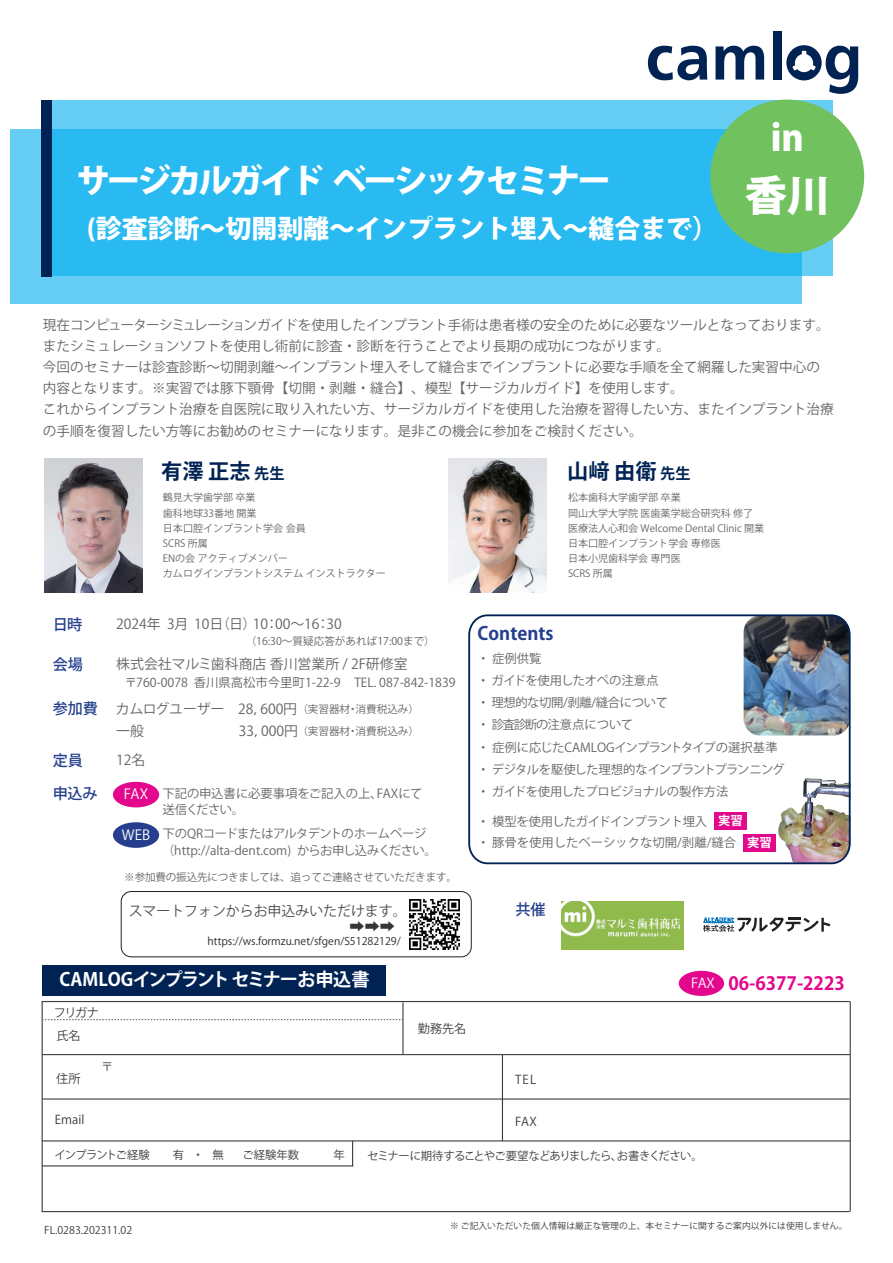
<style>
.page{position:relative;width:893px;height:1263px;background:#fff}
.page>*{position:absolute;margin:0;border:0;box-sizing:border-box;transform-origin:0 0}
.t1{font:800 42.45px "Koz Go Pr 6 N";color:#fff}
.t2{font:800 36.3px "Koz Go Pr 6 N";color:#fff}
.t3{font:800 33.3px "Koz Go Pro";letter-spacing:-.09em;color:#fff}
.t4{font:800 25.8px "Koz Go Pro";color:#fff}
.t5{font:700 21.15px "Koz Go Pr 6 N";color:#002354}
.t6{font:700 18.15px "Koz Go Pr 6 N";letter-spacing:-.03em;color:#fff}
.t7{font:700 18.15px "Koz Go Pro";color:#e2078c}
.t8{font:700 18.15px "Koz Go Pr 6 N";color:#253f8e}
.t9{font:500 15.15px "Koz Go Pr 6 N";color:#253f8e}
.t10{font:13.95px/21.6px "Koz Go Pro";color:#656568}
.t11{font:13.95px "Koz Go Pro";color:#4b4c4d}
.t12{font:13.95px "Koz Go Pro";color:#fff}
.t13{font:13.65px/21.1px "Koz Go Pr 6 N";color:#656568}
.t14{font:13.65px "Koz Go Pro";color:#fff}
.t15{font:12.3px/16.6px "Koz Go Pro";letter-spacing:-.02em;color:#656568}
.t16{font:12.3px/15.9px "Koz Go Pro";color:#656568}
.t17{font:12.3px "Koz Go Pro";letter-spacing:-.05em;color:#656568}
.t18{font:12.3px "Koz Go Pro";letter-spacing:-.04em;color:#656568}
.t19{font:700 12.3px "Koz Go Pro";color:#fff}
.t20{font:12.15px/23.1px "Koz Go Pro";color:#3e3e3f}
.t21{font:300 12.15px "Koz Go Pro";color:#3e3e3f}
.t22{font:11.4px "Koz Go Pro";letter-spacing:-.055em;color:#3e3e3f}
.t23{font:11.4px "Koz Go Pro";letter-spacing:-.085em;color:#3e3e3f}
.t24{font:10.65px "Koz Go Pro";color:#656568}
.t25{font:10.65px "Koz Go Pr 6 N";color:#2a2b2b}
.t26{font:10.65px "Koz Go Pro";letter-spacing:-.02em;color:#656568}
.t27{font:10.65px "Koz Go Pro";color:#3e3e3f}
.t28{font:10.05px/15.1px "Koz Go Pro";color:#666669}
.t29{font:8.85px "Koz Go Pro";color:#3e3e3f}
.s1{font-size:15.15px}
</style>
<div class="page">
<img style="left:778px;top:778px;width:70px;height:85px">
<img style="left:744px;top:617px;width:104px;height:118px">
<img style="left:409px;top:893px;width:57px;height:57px">
<div style="left:10px;top:130px;width:792px;height:174px;background:#66cef5"></div>
<svg style="left:52px;top:100px;width:781px;height:176px;background:#32bdf1"></svg>
<div style="left:41px;top:100px;width:11px;height:176px;background:#002354"></div>
<svg style="left:648px;top:46px;width:59px;height:34px"></svg>
<svg style="left:715px;top:46px;width:49px;height:34px"></svg>
<div style="left:773px;top:31px;width:8px;height:49px;background:#002354"></div>
<svg style="left:786px;top:45px;width:72px;height:49px"></svg>
<hr style="left:42px;top:1001px;width:1px;height:211px;background:#3e3e3f">
<hr style="left:42px;top:1140px;width:808px;height:1px;background:#3e3e3f">
<hr style="left:42px;top:1001px;width:808px;height:1px;background:#3e3e3f">
<hr style="left:42px;top:1054px;width:808px;height:1px;background:#3e3e3f">
<hr style="left:42px;top:1098px;width:807px;height:1px;background:#3e3e3f">
<hr style="left:850px;top:1001px;width:1px;height:210px;background:#3e3e3f">
<svg style="left:43px;top:1019px;width:359px;height:1px"></svg>
<hr style="left:502px;top:1055px;width:1px;height:86px;background:#3e3e3f">
<hr style="left:42px;top:1165px;width:311px;height:1px;background:#3e3e3f">
<hr style="left:42px;top:1211px;width:808px;height:1px;background:#3e3e3f">
<div style="left:42px;top:965px;width:344px;height:31px;background:#002354"></div>
<svg style="left:352px;top:1141px;width:1px;height:24px"></svg>
<hr style="left:402px;top:1002px;width:2px;height:53px;background:#3e3e3f">
<div style="left:679px;top:971px;width:45px;height:25px;background:#e2078c;border-radius:50%"></div>
<img style="left:44px;top:459px;width:99px;height:134px">
<div style="left:710px;top:100px;width:154px;height:153px;background:#71c15e;border-radius:50%"></div>
<div style="left:468px;top:614px;width:383px;height:250px;border:2px solid #002354;border-radius:19px"></div>
<img style="left:561px;top:902px;width:122px;height:47px">
<div style="left:113px;top:822px;width:46px;height:26px;background:#253f8e;border-radius:50%"></div>
<div style="left:113px;top:782px;width:46px;height:25px;background:#e2078c;border-radius:50%"></div>
<img style="left:448px;top:458px;width:99px;height:134px">
<svg style="left:703px;top:917px;width:127px;height:15px"></svg>
<div style="left:714px;top:812px;width:33px;height:18px;background:#e2078c"></div>
<div style="left:743px;top:834px;width:33px;height:17px;background:#e2078c"></div>
<div style="left:121px;top:891px;width:351px;height:66px;border:1px solid #231f20;border-radius:10px"></div>
<h3 class="t3" style="left:76px;top:159px;width:536px">サージカルガイド ベーシックセミナー</h3>
<h3 class="t4" style="left:87px;top:211px;width:632px">(診査診断～切開剥離～インプラント埋入～縫合まで）</h3>
<h2 class="t2" style="left:771px;top:117px;width:35px">in</h2>
<h1 class="t1" style="left:745px;top:172px;width:86px">香川</h1>
<p class="t13" style="left:43px;top:314px;width:792px">現在コンピューターシミュレーションガイドを使用したインプラント手術は患者様の安全のために必要なツールとなっております。またシミュレーションソフトを使用し術前に診査・診断を行うことでより長期の成功につながります。<br>今回のセミナーは診査診断～切開剥離～インプラント埋入そして縫合までインプラントに必要な手順を全て網羅した実習中心の内容となります。※実習では豚下顎骨【切開・剥離・縫合】、模型【サージカルガイド】を使用します。<br>これからインプラント治療を自医院に取り入れたい方、サージカルガイドを使用した治療を習得したい方、またインプラント治療の手順を復習したい方等にお勧めのセミナーになります。是非この機会に参加をご検討ください。</p>
<h3 class="t5" style="left:161px;top:459px;width:125px">有澤 正志<span class="s1">先生</span></h3>
<p class="t9" style="left:53px;top:616px;width:31px">日時</p>
<p class="t9" style="left:53px;top:656px;width:32px">会場</p>
<p class="t9" style="left:53px;top:700px;width:47px">参加費</p>
<p class="t28" style="left:163px;top:490px;width:225px">鶴見大学歯学部 卒業<br>歯科地球33番地 開業<br>日本口腔インプラント学会 会員<br>SCRS 所属<br>ENの会 アクティブメンバー<br>カムログインプラントシステム インストラクター</p>
<p class="t10" style="left:116px;top:614px;width:227px">2024年 3月 10日（日）10：00～16：30</p>
<p class="t10" style="left:116px;top:653px;width:293px">株式会社マルミ歯科商店 香川営業所 / 2F研修室</p>
<p class="t16" style="left:125px;top:675px;width:332px">〒760-0078 香川県高松市今里町1-22-9　TEL. 087-842-1839</p>
<p class="t10" style="left:116px;top:699px;width:183px">カムログユーザー　28，600円一般　</p>
<p class="t24" style="left:246px;top:634px;width:191px">（16:30～質疑応答があれば17:00まで）</p>
<p class="t24" style="left:297px;top:702px;width:123px">（実習器材・消費税込み）</p>
<p class="t10" style="left:239px;top:720px;width:61px">33，000円</p>
<p class="t24" style="left:297px;top:725px;width:123px">（実習器材・消費税込み）</p>
<p class="t9" style="left:53px;top:752px;width:32px">定員</p>
<p class="t10" style="left:116px;top:750px;width:31px">12名</p>
<p class="t9" style="left:53px;top:784px;width:47px">申込み</p>
<p class="t12" style="left:124px;top:785px;width:26px">FAX</p>
<p class="t12" style="left:122px;top:826px;width:30px">WEB</p>
<p class="t16" style="left:162px;top:785px;width:262px">下記の申込書に必要事項をご記入の上、FAXにて送信ください。</p>
<p class="t15" style="left:162px;top:826px;width:276px">下のQRコードまたはアルタデントのホームページ（http://alta-dent.com) からお申し込みください。</p>
<p class="t26" style="left:124px;top:870px;width:334px">※参加費の振込先につきましては、追ってご連絡させていただきます。</p>
<p class="t11" style="left:129px;top:901px;width:279px">スマートフォンからお申込みいただけます。</p>
<p class="t25" style="left:208px;top:935px;width:195px">https://ws.formzu.net/sfgen/S51282129/</p>
<h3 class="t6" style="left:60px;top:969px;width:311px">CAMLOGインプラントセミナーお申込書</h3>
<h3 class="t5" style="left:567px;top:459px;width:125px">山﨑 由衛<span class="s1">先生</span></h3>
<p class="t28" style="left:568px;top:490px;width:198px">松本歯科大学歯学部 卒業<br>岡山大学大学院 医歯薬学総合研究科 修了医療法人心和会 Welcome Dental Clinic 開業日本口腔インプラント学会 専修医<br>日本小児歯科学会 専門医<br>SCRS 所属</p>
<h3 class="t8" style="left:478px;top:623px;width:77px">Contents</h3>
<p class="t15" style="left:477px;top:651px;width:66px">・ 症例供覧</p>
<p class="t15" style="left:477px;top:673px;width:183px">・ ガイドを使用したオペの注意点</p>
<p class="t15" style="left:477px;top:695px;width:193px">・ 理想的な切開/剥離/縫合について</p>
<p class="t18" style="left:477px;top:717px;width:158px">・診査診断の注意点について</p>
<p class="t16" style="left:477px;top:739px;width:302px">・ 症例に応じたCAMLOGインプラントタイプの選択基準</p>
<p class="t17" style="left:477px;top:761px;width:309px">・デジタルを駆使した理想的なインプラントプランニング</p>
<p class="t15" style="left:477px;top:783px;width:253px">・ ガイドを使用したプロビジョナルの製作方法</p>
<p class="t15" style="left:477px;top:813px;width:232px">・ 模型を使用したガイドインプラント埋入</p>
<p class="t19" style="left:718px;top:813px;width:26px">実習</p>
<p class="t16" style="left:477px;top:835px;width:260px">・ 豚骨を使用したベーシックな切開/剥離/縫合</p>
<p class="t19" style="left:747px;top:834px;width:26px">実習</p>
<p class="t9" style="left:515px;top:901px;width:32px">共催</p>
<h3 class="t7" style="left:674px;top:972px;width:172px">　　　06-6377-2223</h3>
<p class="t14" style="left:691px;top:974px;width:25px">FAX</p>
<p class="t20" style="left:54px;top:1001px;width:47px">フリガナ氏名</p>
<p class="t20" style="left:56px;top:1067px;width:26px">住所</p>
<p class="t21" style="left:101px;top:1059px;width:14px">〒</p>
<p class="t20" style="left:55px;top:1108px;width:31px">Email</p>
<p class="t23" style="left:55px;top:1147px;width:97px">インプラントご経験</p>
<p class="t22" style="left:173px;top:1147px;width:53px">有・無</p>
<p class="t22" style="left:243px;top:1147px;width:58px">ご経験年数</p>
<p class="t22" style="left:333px;top:1147px;width:13px">年</p>
<p class="t20" style="left:418px;top:1017px;width:50px">勤務先名</p>
<p class="t20" style="left:515px;top:1068px;width:23px">TEL</p>
<p class="t20" style="left:515px;top:1110px;width:23px">FAX</p>
<p class="t22" style="left:367px;top:1149px;width:337px">セミナーに期待することやご要望などありましたら、お書きください。</p>
<p class="t27" style="left:44px;top:1223px;width:89px">FL.0283.202311.02</p>
<p class="t29" style="left:450px;top:1220px;width:399px">※ ご記入いただいた個人情報は厳正な管理の上、本セミナーに関するご案内以外には使用しません。</p>
</div>
